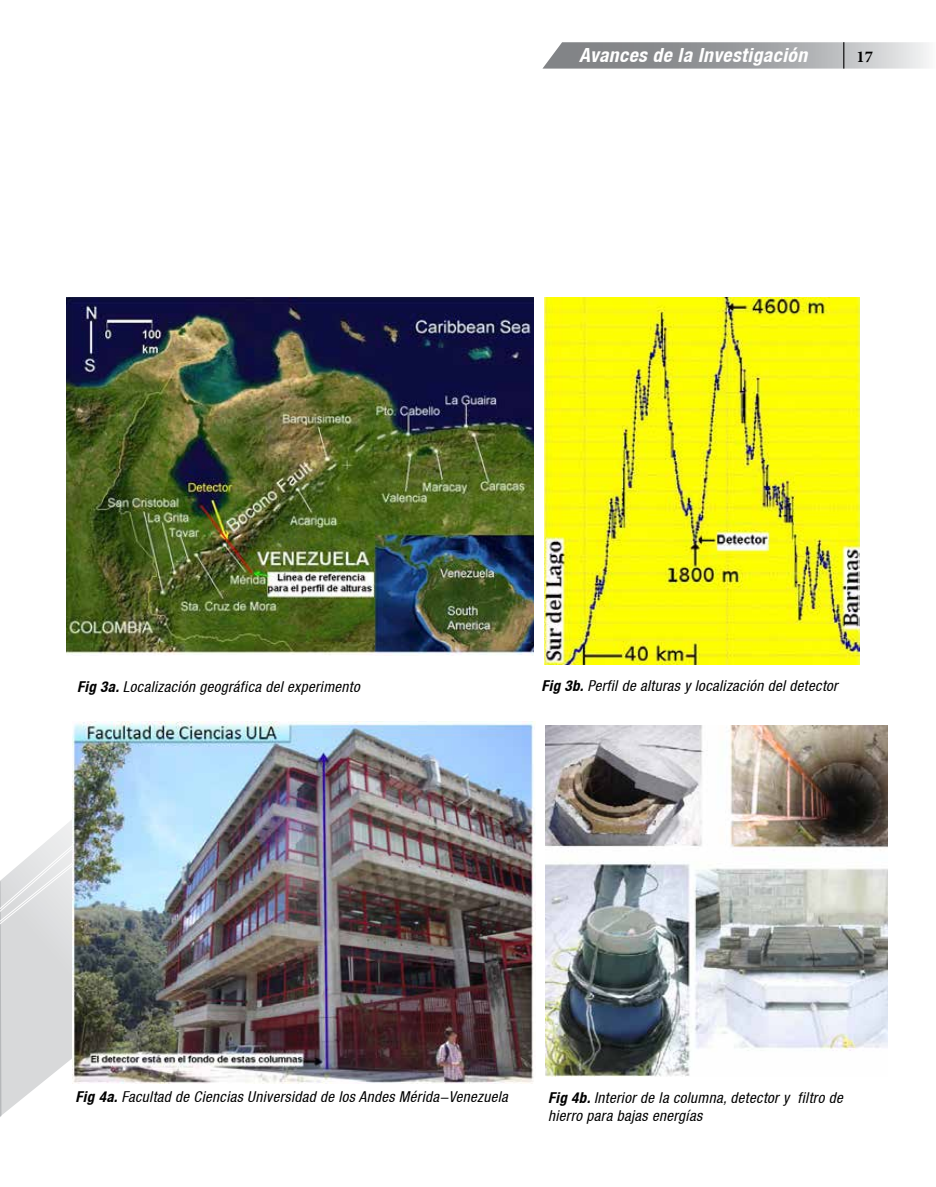
<style>
.page{position:relative;width:936px;height:1187px;background:#fff}
.page>*{position:absolute;margin:0;border:0;box-sizing:border-box;transform-origin:0 0}
.t1{font:italic 700 condensed 19.5px "Helvetica Neue LT";letter-spacing:.025em;color:#fff}
.t2{font:700 16.5px "Minion Pro";color:#000}
.t3{font:italic condensed 15px/18px "Helvetica Neue LT";letter-spacing:.025em;color:#000}
.s1{font-weight:700}
</style>
<div class="page">
<img style="left:66px;top:297px;width:467px;height:358px">
<img style="left:545px;top:297px;width:314px;height:367px">
<svg style="left:0;top:820px;width:124px;height:297px"></svg>
<img style="left:72px;top:721px;width:463px;height:362px">
<img style="left:545px;top:725px;width:342px;height:351px">
<svg style="left:542px;top:42px;width:387px;height:27px;background:#a8aaac"></svg>
<h1 class="t1" style="left:579px;top:44px;width:229px">Avances de la Investigación</h1>
<p class="t2" style="left:856px;top:45px;width:18px">17</p>
<p class="t3" style="left:77px;top:677px;width:284px"><span class="s1">Fig 3a.</span> Localización geográfica del experimento</p>
<p class="t3" style="left:541px;top:676px;width:298px"><span class="s1">Fig 3b.</span> Perfil de alturas y localización del detector</p>
<p class="t3" style="left:76px;top:1087px;width:434px"><span class="s1">Fig 4a.</span> Facultad de Ciencias Universidad de los Andes Mérida-Venezuela</p>
<p class="t3" style="left:548px;top:1088px;width:296px"><span class="s1">Fig 4b.</span> Interior de la columna, detector y filtro de hierro para bajas energías</p>
</div>
